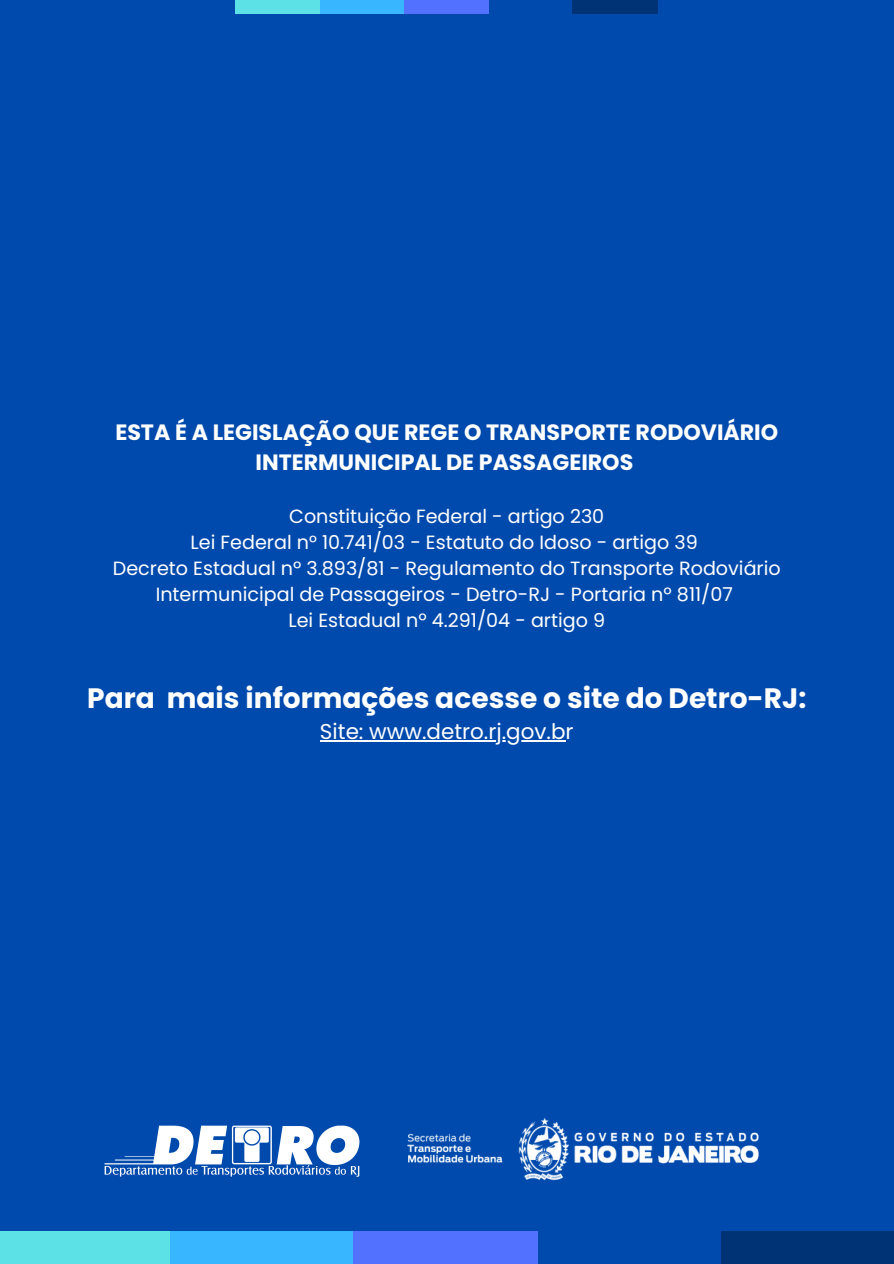
<style>
.page{position:relative;width:894px;height:1264px;background:#fff}
.page>*{position:absolute;margin:0;border:0;box-sizing:border-box;transform-origin:0 0}
.t1{font:700 28.05px "Poppins";color:#fff}
.t2{font:700 22.2px/30.3px "Poppins";color:#fff;text-align:center}
.t3{font:21.45px "Poppins";color:#fff}
.t4{font:19.2px/25.8px "Poppins";color:#fff;text-align:center}
</style>
<div class="page">
<div style="left:0;top:0;width:893px;height:1263px;background:#004aad"></div>
<div style="left:0;top:1230px;width:172px;height:33px;background:#5ce1e6"></div>
<div style="left:170px;top:1230px;width:187px;height:33px;background:#38b6ff"></div>
<div style="left:353px;top:1230px;width:187px;height:33px;background:#5271ff"></div>
<div style="left:538px;top:1230px;width:187px;height:33px;background:#004aad"></div>
<div style="left:720px;top:1230px;width:173px;height:33px;background:#003376"></div>
<div style="left:235px;top:0;width:86px;height:14px;background:#5ce1e6"></div>
<div style="left:320px;top:0;width:85px;height:14px;background:#38b6ff"></div>
<div style="left:404px;top:0;width:85px;height:14px;background:#5271ff"></div>
<div style="left:488px;top:0;width:86px;height:14px;background:#004aad"></div>
<div style="left:572px;top:0;width:85px;height:14px;background:#003376"></div>
<img style="left:104px;top:1125px;width:256px;height:52px">
<img style="left:407px;top:1117px;width:352px;height:64px">
<hr style="left:320px;top:740px;width:245px;height:1px;background:#fff">
<p class="t2" style="left:115px;top:417px;width:664px">ESTA É A LEGISLAÇÃO QUE REGE O TRANSPORTE RODOVIÁRIO<br>INTERMUNICIPAL DE PASSAGEIROS</p>
<h1 class="t4" style="left:289px;top:503px;width:316px">Constituição Federal - artigo 230</h1>
<p class="t4" style="left:190px;top:529px;width:508px">Lei Federal n° 10.741/03 - Estatuto do Idoso - artigo 39</p>
<p class="t4" style="left:113px;top:555px;width:669px">Decreto Estadual nº 3.893/81 - Regulamento do Transporte Rodoviário<br>Intermunicipal de Passageiros - Detro-RJ - Portaria nº 811/07<br>Lei Estadual nº 4.291/04 - artigo 9</p>
<p class="t1" style="left:87px;top:678px;width:720px">Para mais informações acesse o site do Detro-RJ:</p>
<p class="t3" style="left:320px;top:716px;width:255px">Site: www.detro.rj.gov.br</p>
</div>
